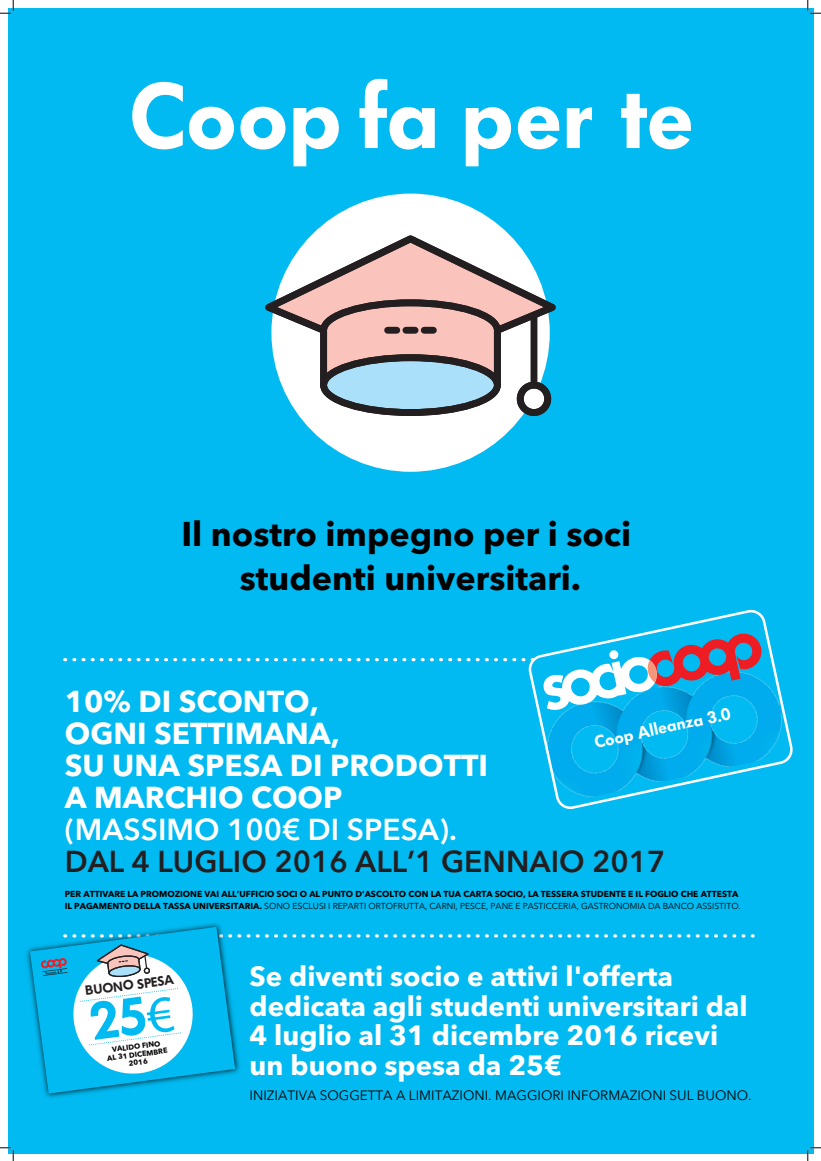
<style>
.page{position:relative;width:821px;height:1161px;background:#fff}
.page>*{position:absolute;margin:0;border:0;box-sizing:border-box;transform-origin:0 0}
.t1{font:600 91.52px "Futura BQ";color:#fff}
.t2{font:700 34px/44px "Avenir Next LT Pro";color:#000;text-align:center}
.t3{font:700 30px/32px "Avenir Next LT Pro";color:#fff}
.t4{font:600 30px "Avenir Next LT Pro";color:#231f20}
.t5{font:600 30px "Avenir Next LT Pro";color:#fff}
.t6{font:700 27.6px/29.6px "Avenir Next LT Pro";color:#fff}
.t7{font:600 16.88px "Futura BQ";color:#fff}
.t8{font:13.48px "Avenir Next LT Pro";color:#000}
.t9{font:600 13.2px "Futura BQ";color:#231f20}
.t10{font:700 8.6px/12px "Avenir Next LT Pro";color:#000}
.t11{font:700 7.28px/7.9px "Avenir Next LT Pro";color:#000;text-align:center}
.s1{font-weight:400}
</style>
<div class="page">
<div style="left:8px;top:8px;width:805px;height:1145px;background:#00baf1"></div>
<div style="left:271px;top:193px;width:278px;height:278px;background:#fff;border-radius:50%"></div>
<svg style="left:323px;top:357px;width:174px;height:55px;background:#96c4da"></svg>
<div style="left:520px;top:385px;width:27px;height:27px;background:#fff;border-radius:50%"></div>
<div style="left:320px;top:354px;width:180px;height:62px;border:7px solid #231f20;border-radius:50%"></div>
<svg style="left:265px;top:231px;width:291px;height:161px"></svg>
<div style="left:530px;top:316px;width:7px;height:69px;background:#231f20"></div>
<div style="left:516px;top:381px;width:35px;height:35px;border:7px solid #231f20;border-radius:50%"></div>
<div style="left:424px;top:327px;width:9px;height:6px;background:#231f20"></div>
<div style="left:405px;top:327px;width:10px;height:6px;background:#231f20"></div>
<div style="left:387px;top:327px;width:9px;height:6px;background:#231f20"></div>
<img style="left:26px;top:923px;width:194px;height:175px">
<svg style="left:65px;top:658px;width:460px;height:4px"></svg>
<svg style="left:525px;top:609px;width:268px;height:200px"></svg>
<svg style="left:0;top:0;width:14px;height:14px"></svg>
<svg style="left:0;top:1147px;width:14px;height:13px"></svg>
<svg style="left:807px;top:0;width:13px;height:14px"></svg>
<svg style="left:807px;top:1147px;width:13px;height:13px"></svg>
<svg style="left:30px;top:926px;width:725px;height:167px"></svg>
<h1 class="t1" style="left:128px;top:62px;width:566px">Coop fa per te</h1>
<h2 class="t2" style="left:181px;top:512px;width:451px">Il nostro impegno per i soci studenti universitari.</h2>
<h3 class="t3" style="left:65px;top:685px;width:424px">10% DI SCONTO,<br>OGNI SETTIMANA,<br>SU UNA SPESA DI PRODOTTI<br>A MARCHIO COOP</h3>
<h3 class="t5" style="left:65px;top:811px;width:393px">(MASSIMO 100€ DI SPESA).</h3>
<h3 class="t4" style="left:65px;top:843px;width:601px">DAL 4 LUGLIO 2016 ALL’1 GENNAIO 2017</h3>
<h3 class="t7" style="left:592px;top:732px;width:140px;rotate:-12deg">Coop Alleanza 3.0</h3>
<p class="t10" style="left:65px;top:887px;width:677px">PER ATTIVARE LA PROMOZIONE VAI ALL’UFFICIO SOCI O AL PUNTO D’ASCOLTO CON LA TUA CARTA SOCIO, LA TESSERA STUDENTE E IL FOGLIO CHE ATTESTA<br>IL PAGAMENTO DELLA TASSA UNIVERSITARIA. <span class="s1">SONO ESCLUSI I REPARTI ORTOFRUTTA, CARNI, PESCE, PANE E PASTICCERIA, GASTRONOMIA DA BANCO ASSISTITO.</span></p>
<h3 class="t9" style="left:84px;top:983px;width:91px;rotate:-8deg">BUONO SPESA</h3>
<p class="t11" style="left:105px;top:1046px;width:62px;rotate:-8deg">VALIDO FINO<br>AL 31 DICEMBRE<br>2016</p>
<h3 class="t6" style="left:249px;top:961px;width:499px">Se diventi socio e attivi l'offerta dedicata agli studenti universitari dal<br>4 luglio al 31 dicembre 2016 ricevi un buono spesa da 25€</h3>
<h3 class="t8" style="left:249px;top:1086px;width:503px">INIZIATIVA SOGGETTA A LIMITAZIONI. MAGGIORI INFORMAZIONI SUL BUONO.</h3>
</div>
